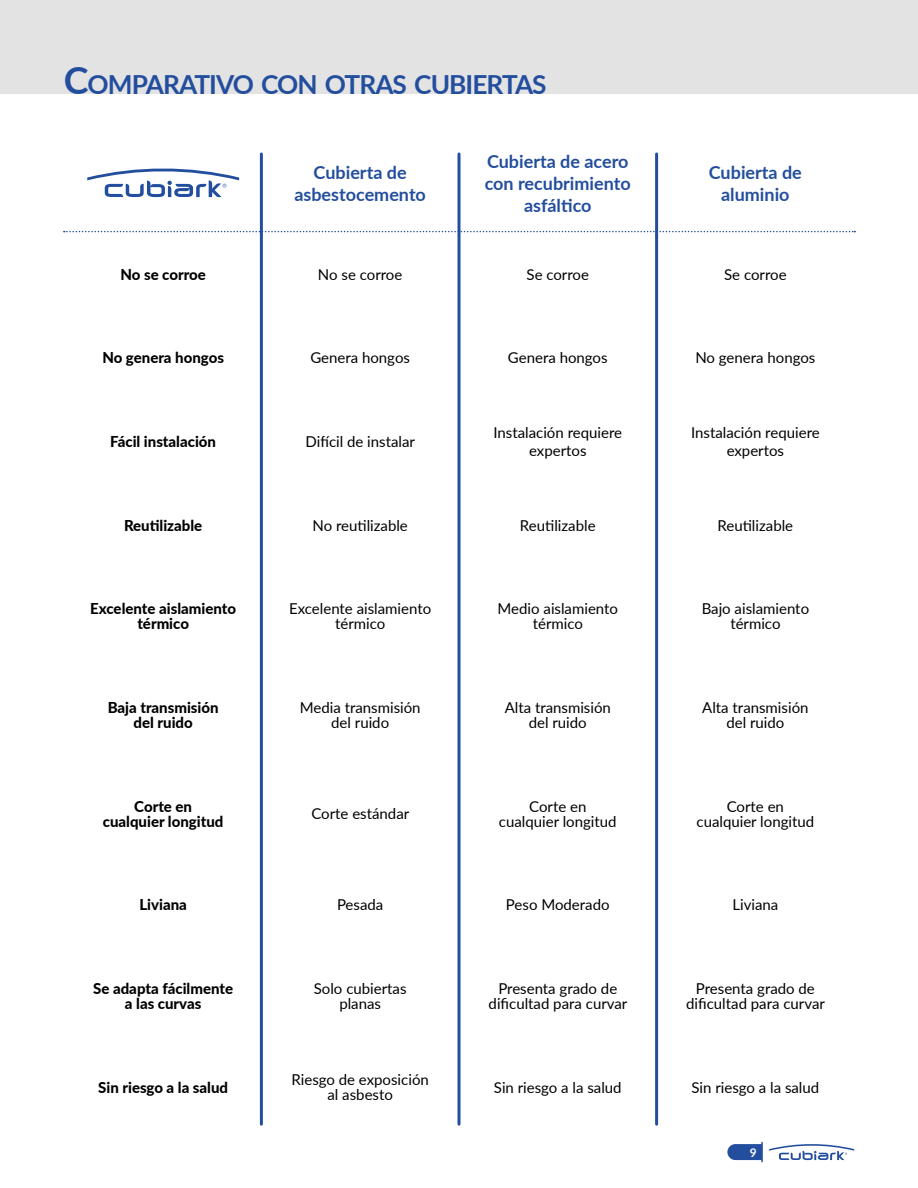
<style>
.page{position:relative;width:918px;height:1188px;background:#fff}
.page>*{position:absolute;margin:0;border:0;box-sizing:border-box;transform-origin:0 0}
.t1{font:700 26.25px "Lato";letter-spacing:-.035em;color:#234e9e}
.t2{font:700 18px/21.6px "Lato";color:#234e9e;text-align:center}
.t3{font:15px/15px "Lato";color:#000;text-align:center}
.t4{font:800 15px/15px "Lato";color:#000;text-align:center}
.t5{font:700 12px "Lato";color:#fff}
.s1{font-size:37.5px}
</style>
<div class="page">
<svg style="left:769px;top:1144px;width:85px;height:16px"></svg>
<svg style="left:727px;top:1143px;width:36px;height:19px"></svg>
<div style="left:0;top:0;width:918px;height:94px;background:#e3e3e3"></div>
<hr style="left:458px;top:154px;width:2px;height:970px;background:#234e9e">
<hr style="left:655px;top:154px;width:3px;height:970px;background:#234e9e">
<hr style="left:260px;top:154px;width:3px;height:970px;background:#234e9e">
<svg style="left:87px;top:168px;width:152px;height:29px"></svg>
<svg style="left:64px;top:231px;width:791px;height:1px"></svg>
<h1 class="t1" style="left:64px;top:65px;width:484px"><span class="s1">C</span>OMPARATIVO CON OTRAS CUBIERTAS</h1>
<p class="t2" style="left:485px;top:150px;width:148px">Cubierta de acero con recubrimiento asfáltico</p>
<p class="t2" style="left:294px;top:161px;width:133px">Cubierta de asbestocemento</p>
<p class="t2" style="left:709px;top:161px;width:95px">Cubierta de aluminio</p>
<p class="t4" style="left:120px;top:266px;width:87px">No se corroe</p>
<p class="t3" style="left:318px;top:266px;width:86px">No se corroe</p>
<p class="t3" style="left:527px;top:266px;width:64px">Se corroe</p>
<p class="t3" style="left:724px;top:266px;width:64px">Se corroe</p>
<p class="t4" style="left:102px;top:350px;width:123px">No genera hongos</p>
<p class="t3" style="left:310px;top:350px;width:101px">Genera hongos</p>
<p class="t3" style="left:508px;top:350px;width:101px">Genera hongos</p>
<p class="t3" style="left:695px;top:350px;width:122px">No genera hongos</p>
<p class="t4" style="left:110px;top:433px;width:107px">Fácil instalación</p>
<p class="t3" style="left:306px;top:434px;width:111px">Difícil de instalar</p>
<p class="t3" style="left:493px;top:423px;width:130px;line-height:18px">Instalación requiere expertos</p>
<p class="t3" style="left:691px;top:423px;width:130px;line-height:18px">Instalación requiere expertos</p>
<p class="t4" style="left:124px;top:517px;width:80px">Reutilizable</p>
<p class="t3" style="left:312px;top:517px;width:97px">No reutilizable</p>
<p class="t3" style="left:520px;top:517px;width:77px">Reutilizable</p>
<p class="t3" style="left:718px;top:517px;width:77px">Reutilizable</p>
<p class="t4" style="left:90px;top:601px;width:147px">Excelente aislamiento térmico</p>
<p class="t3" style="left:289px;top:601px;width:144px">Excelente aislamiento térmico</p>
<p class="t3" style="left:498px;top:601px;width:122px">Medio aislamiento térmico</p>
<p class="t3" style="left:702px;top:601px;width:109px">Bajo aislamiento térmico</p>
<p class="t4" style="left:108px;top:699px;width:112px">Baja transmisión del ruido</p>
<p class="t3" style="left:300px;top:700px;width:122px">Media transmisión del ruido</p>
<p class="t3" style="left:505px;top:700px;width:108px">Alta transmisión del ruido</p>
<p class="t3" style="left:702px;top:700px;width:108px">Alta transmisión del ruido</p>
<p class="t4" style="left:103px;top:798px;width:122px">Corte en cualquier longitud</p>
<p class="t3" style="left:311px;top:806px;width:99px">Corte estándar</p>
<p class="t3" style="left:499px;top:798px;width:119px">Corte en cualquier longitud</p>
<p class="t3" style="left:697px;top:798px;width:119px">Corte en cualquier longitud</p>
<p class="t4" style="left:139px;top:897px;width:49px">Liviana</p>
<p class="t3" style="left:337px;top:897px;width:48px">Pesada</p>
<p class="t3" style="left:506px;top:897px;width:105px">Peso Moderado</p>
<p class="t3" style="left:732px;top:897px;width:47px">Liviana</p>
<p class="t4" style="left:93px;top:980px;width:141px">Se adapta fácilmente a las curvas</p>
<p class="t3" style="left:314px;top:981px;width:94px">Solo cubiertas planas</p>
<p class="t3" style="left:489px;top:981px;width:140px">Presenta grado de dificultad para curvar</p>
<p class="t3" style="left:686px;top:981px;width:140px">Presenta grado de dificultad para curvar</p>
<p class="t4" style="left:98px;top:1079px;width:131px">Sin riesgo a la salud</p>
<p class="t3" style="left:292px;top:1072px;width:139px">Riesgo de exposición al asbesto</p>
<p class="t3" style="left:494px;top:1079px;width:129px">Sin riesgo a la salud</p>
<p class="t3" style="left:692px;top:1079px;width:129px">Sin riesgo a la salud</p>
<p class="t5" style="left:750px;top:1144px;width:8px">9</p>
</div>
